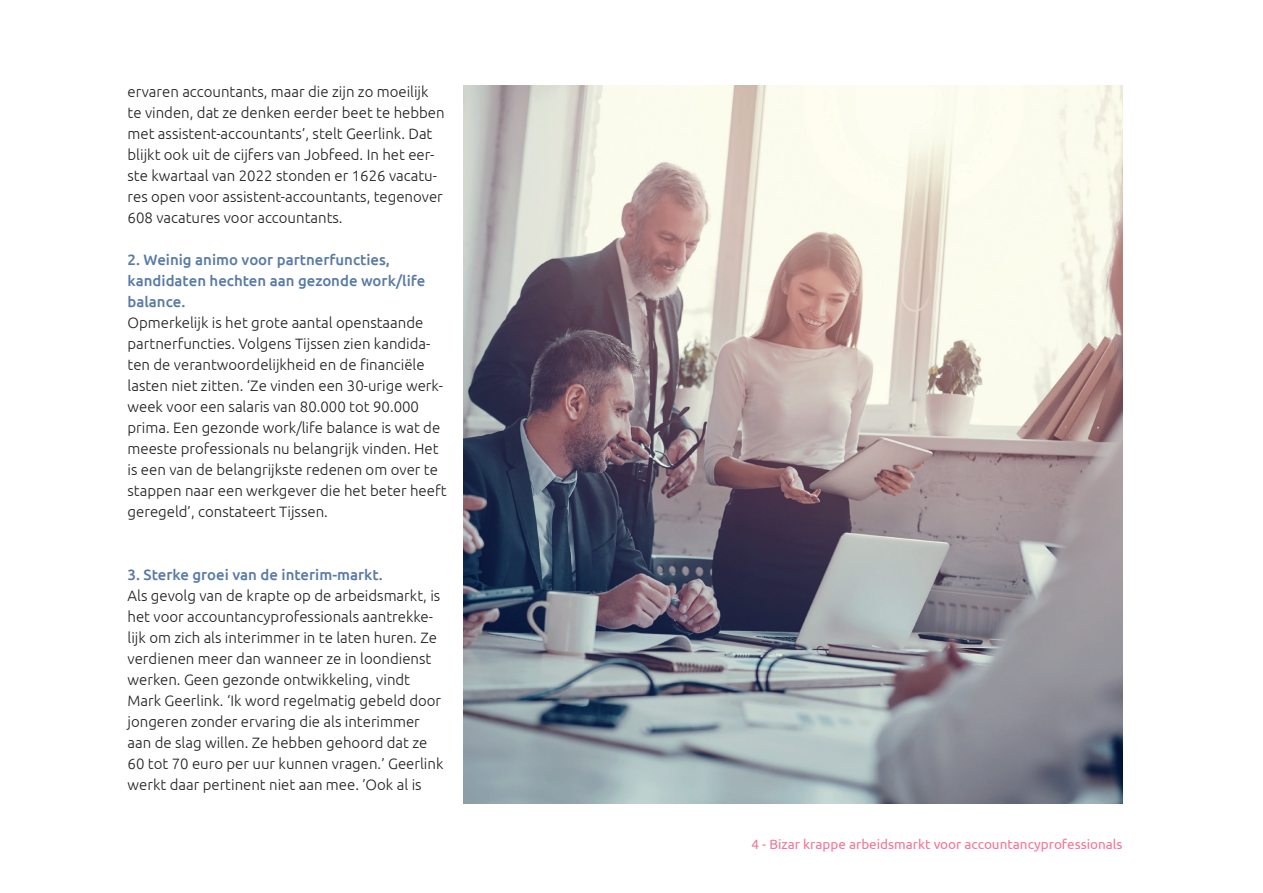
<style>
.page{position:relative;width:1263px;height:893px;background:#fff}
.page>*{position:absolute;margin:0;border:0;box-sizing:border-box;transform-origin:0 0}
.t1{font:300 15px/21px "Ubuntu";color:#231f20}
.t2{font:500 15px/21px "Ubuntu";color:#597aa7}
.t3{font:13.5px "Ubuntu";color:#f27698}
</style>
<div class="page">
<img style="left:463px;top:85px;width:660px;height:719px">
<p class="t1" style="left:128px;top:80px;width:319px">ervaren accountants, maar die zijn zo moeilijk te vinden, dat ze denken eerder beet te hebben met assistent-accountants’, stelt Geerlink. Dat blijkt ook uit de cijfers van Jobfeed. In het eer&shy;ste kwartaal van 2022 stonden er 1626 vacatu&shy;res open voor assistent-accountants, tegenover 608 vacatures voor accountants.</p>
<p class="t2" style="left:128px;top:248px;width:264px">2. Weinig animo voor partnerfuncties,</p>
<p class="t2" style="left:128px;top:269px;width:299px">kandidaten hechten aan gezonde work/life balance.</p>
<p class="t1" style="left:128px;top:311px;width:320px">Opmerkelijk is het grote aantal openstaande partnerfuncties. Volgens Tijssen zien kandida&shy;ten de verantwoordelijkheid en de financiële lasten niet zitten. ‘Ze vinden een 30-urige werk&shy;week voor een salaris van 80.000 tot 90.000 prima. Een gezonde work/life balance is wat de meeste professionals nu belangrijk vinden. Het is een van de belangrijkste redenen om over te stappen naar een werkgever die het beter heeft geregeld’, constateert Tijssen.</p>
<p class="t2" style="left:128px;top:563px;width:257px">3. Sterke groei van de interim-markt.</p>
<p class="t1" style="left:128px;top:584px;width:317px">Als gevolg van de krapte op de arbeidsmarkt, is het voor accountancyprofessionals aantrekke&shy;lijk om zich als interimmer in te laten huren. Ze verdienen meer dan wanneer ze in loondienst werken. Geen gezonde ontwikkeling, vindt Mark Geerlink. ‘Ik word regelmatig gebeld door jongeren zonder ervaring die als interimmer aan de slag willen. Ze hebben gehoord dat ze 60 tot 70 euro per uur kunnen vragen.’ Geerlink werkt daar pertinent niet aan mee. ’Ook al is</p>
<p class="t3" style="left:751px;top:836px;width:373px">4 - Bizar krappe arbeidsmarkt voor accountancyprofessionals</p>
</div>
